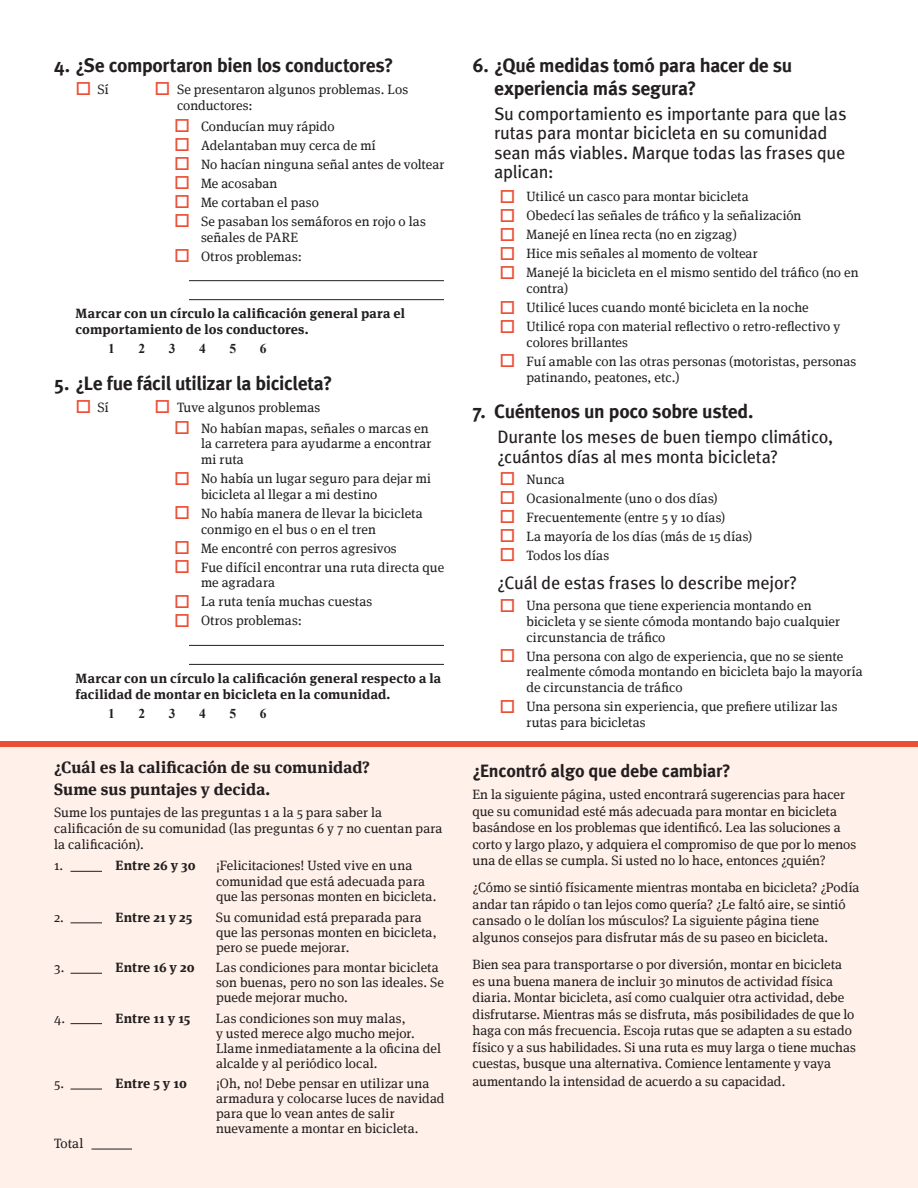
<style>
.page{position:relative;width:918px;height:1188px;background:#fff}
.page>*{position:absolute;margin:0;border:0;box-sizing:border-box;transform-origin:0 0}
.Question{font:700 19.5px/22.5px "Meta";letter-spacing:-.02em;color:#231f20}
.a{font:18px/19.5px "Meta";letter-spacing:-.015em;color:#231f20}
.bodyText{font:700 18px "Meta";letter-spacing:-.015em;color:#231f20}
.t1{font:700 16.5px "Meta Serif";letter-spacing:.005em;color:#231f20}
.bodyText-2{font:13.5px/16.5px "Meta Serif";letter-spacing:.005em;color:#231f20}
.checkbox_list{font:13.5px/15.8px "Meta Serif";letter-spacing:.01em;color:#231f20}
.Rating{font:700 13.5px/16px "Meta Serif";letter-spacing:.015em;color:#231f20}
.Yes_OR{font:13.5px/16.2px "Meta Serif";color:#231f20}
.Rating__s{font:700 13.5px "Times New Roman";color:#231f20}
.s1{color:#eb4f36}
</style>
<div class="page">
<div style="left:0;top:744px;width:918px;height:444px;background:#fff0e9"></div>
<div style="left:0;top:741px;width:918px;height:6px;background:#eb4f36"></div>
<hr style="left:189px;top:280px;width:255px;height:1px;background:#231f20">
<hr style="left:189px;top:299px;width:255px;height:1px;background:#231f20">
<hr style="left:189px;top:645px;width:255px;height:1px;background:#231f20">
<hr style="left:189px;top:664px;width:255px;height:1px;background:#231f20">
<hr style="left:70px;top:871px;width:32px;height:1px;background:#231f20">
<hr style="left:70px;top:923px;width:32px;height:1px;background:#231f20">
<hr style="left:70px;top:973px;width:32px;height:1px;background:#231f20">
<hr style="left:70px;top:1023px;width:32px;height:1px;background:#231f20">
<hr style="left:70px;top:1089px;width:32px;height:1px;background:#231f20">
<hr style="left:92px;top:1149px;width:40px;height:1px;background:#231f20">
<p class="Question" style="left:54px;top:54px;width:341px">4. ¿Se comportaron bien los conductores?</p>
<p class="Yes_OR" style="left:76px;top:81px;width:35px"><span class="s1">□</span> Sí</p>
<p class="Yes_OR" style="left:177px;top:81px;width:233px;text-indent:-22px"><span class="s1">□</span> Se presentaron algunos problemas. Los conductores:</p>
<p class="checkbox_list" style="left:201px;top:118px;width:135px">Conducían muy rápido</p>
<p class="checkbox_list" style="left:201px;top:137px;width:176px">Adelantaban muy cerca de mí</p>
<p class="checkbox_list" style="left:201px;top:156px;width:245px">No hacían ninguna señal antes de voltear</p>
<p class="checkbox_list" style="left:201px;top:175px;width:78px">Me acosaban</p>
<p class="checkbox_list" style="left:201px;top:194px;width:119px">Me cortaban el paso</p>
<p class="checkbox_list" style="left:201px;top:213px;width:226px">Se pasaban los semáforos en rojo o las señales de PARE</p>
<p class="checkbox_list" style="left:201px;top:248px;width:103px">Otros problemas:</p>
<p class="Rating" style="left:76px;top:305px;width:331px">Marcar con un círculo la calificación general para el comportamiento de los conductores.</p>
<p class="Rating__s" style="left:108px;top:340px;width:8px">1</p>
<p class="Rating__s" style="left:138px;top:340px;width:8px">2</p>
<p class="Rating__s" style="left:169px;top:340px;width:8px">3</p>
<p class="Rating__s" style="left:199px;top:340px;width:8px">4</p>
<p class="Rating__s" style="left:230px;top:340px;width:8px">5</p>
<p class="Rating__s" style="left:260px;top:340px;width:8px">6</p>
<p class="Question" style="left:54px;top:372px;width:280px">5. ¿Le fue fácil utilizar la bicicleta?</p>
<p class="Yes_OR" style="left:76px;top:399px;width:35px"><span class="s1">□</span> Sí</p>
<p class="Yes_OR" style="left:154px;top:399px;width:167px"><span class="s1">□</span> Tuve algunos problemas</p>
<p class="checkbox_list" style="left:201px;top:420px;width:232px">No habían mapas, señales o marcas en la carretera para ayudarme a encontrar mi ruta</p>
<p class="checkbox_list" style="left:201px;top:471px;width:232px">No había un lugar seguro para dejar mi bicicleta al llegar a mi destino</p>
<p class="checkbox_list" style="left:201px;top:505px;width:223px">No había manera de llevar la bicicleta conmigo en el bus o en el tren</p>
<p class="checkbox_list" style="left:201px;top:540px;width:197px">Me encontré con perros agresivos</p>
<p class="checkbox_list" style="left:201px;top:559px;width:245px">Fue difícil encontrar una ruta directa que me agradara</p>
<p class="checkbox_list" style="left:201px;top:594px;width:173px">La ruta tenía muchas cuestas</p>
<p class="checkbox_list" style="left:201px;top:613px;width:103px">Otros problemas:</p>
<p class="Rating" style="left:76px;top:670px;width:367px">Marcar con un círculo la calificación general respecto a la facilidad de montar en bicicleta en la comunidad.</p>
<p class="Rating__s" style="left:108px;top:704px;width:8px">1</p>
<p class="Rating__s" style="left:138px;top:704px;width:8px">2</p>
<p class="Rating__s" style="left:169px;top:704px;width:8px">3</p>
<p class="Rating__s" style="left:199px;top:704px;width:8px">4</p>
<p class="Rating__s" style="left:230px;top:704px;width:8px">5</p>
<p class="Rating__s" style="left:260px;top:704px;width:8px">6</p>
<p class="t1" style="left:54px;top:758px;width:317px">¿Cuál es la calificación de su comunidad?</p>
<p class="t1" style="left:54px;top:779px;width:218px">Sume sus puntajes y decida.</p>
<p class="bodyText-2" style="left:54px;top:804px;width:390px;line-height:16px">Sume los puntajes de las preguntas 1 a la 5 para saber la calificación de su comunidad (las preguntas 6 y 7 no cuentan para la calificación).</p>
<p class="bodyText-2" style="left:54px;top:857px;width:11px">1.</p>
<p class="Rating" style="left:116px;top:857px;width:82px">Entre 26 y 30</p>
<p class="bodyText-2" style="left:216px;top:858px;width:222px;line-height:15.6px">¡Felicitaciones! Usted vive en una comunidad que está adecuada para que las personas monten en bicicleta.</p>
<p class="bodyText-2" style="left:54px;top:909px;width:11px">2.</p>
<p class="Rating" style="left:116px;top:909px;width:78px">Entre 21 y 25</p>
<p class="bodyText-2" style="left:216px;top:910px;width:222px;line-height:15px">Su comunidad está preparada para que las personas monten en bicicleta, pero se puede mejorar.</p>
<p class="bodyText-2" style="left:54px;top:959px;width:12px">3.</p>
<p class="Rating" style="left:116px;top:959px;width:81px">Entre 16 y 20</p>
<p class="bodyText-2" style="left:216px;top:960px;width:230px;line-height:15px">Las condiciones para montar bicicleta son buenas, pero no son las ideales. Se puede mejorar mucho.</p>
<p class="bodyText-2" style="left:54px;top:1010px;width:13px">4.</p>
<p class="Rating" style="left:116px;top:1010px;width:76px">Entre 11 y 15</p>
<p class="bodyText-2" style="left:216px;top:1010px;width:226px;line-height:15px">Las condiciones son muy malas,<br>y usted merece algo mucho mejor.<br>Llame inmediatamente a la oficina del alcalde y al periódico local.</p>
<p class="bodyText-2" style="left:54px;top:1075px;width:12px">5.</p>
<p class="Rating" style="left:116px;top:1075px;width:73px">Entre 5 y 10</p>
<p class="bodyText-2" style="left:216px;top:1076px;width:230px;line-height:15px">¡Oh, no! Debe pensar en utilizar una armadura y colocarse luces de navidad para que lo vean antes de salir nuevamente a montar en bicicleta.</p>
<p class="bodyText-2" style="left:54px;top:1135px;width:31px">Total</p>
<p class="Question" style="left:494px;top:54px;width:300px;text-indent:-22px">6. ¿Qué medidas tomó para hacer de su experiencia más segura?</p>
<p class="a" style="left:494px;top:103px;width:354px">Su comportamiento es importante para que las rutas para montar bicicleta en su comunidad sean más viables. Marque todas las frases que aplican:</p>
<p class="checkbox_list" style="left:526px;top:189px;width:224px">Utilicé un casco para montar bicicleta</p>
<p class="checkbox_list" style="left:526px;top:208px;width:277px">Obedecí las señales de tráfico y la señalización</p>
<p class="checkbox_list" style="left:526px;top:227px;width:212px">Manejé en línea recta (no en zigzag)</p>
<p class="checkbox_list" style="left:526px;top:246px;width:233px">Hice mis señales al momento de voltear</p>
<p class="checkbox_list" style="left:526px;top:265px;width:334px">Manejé la bicicleta en el mismo sentido del tráfico (no en contra)</p>
<p class="checkbox_list" style="left:526px;top:299px;width:284px">Utilicé luces cuando monté bicicleta en la noche</p>
<p class="checkbox_list" style="left:526px;top:318px;width:315px">Utilicé ropa con material reflectivo o retro-reflectivo y colores brillantes</p>
<p class="checkbox_list" style="left:526px;top:353px;width:331px">Fuí amable con las otras personas (motoristas, personas patinando, peatones, etc.)</p>
<p class="Question" style="left:472px;top:400px;width:282px">7. Cuéntenos un poco sobre usted.</p>
<p class="a" style="left:497px;top:427px;width:338px">Durante los meses de buen tiempo climático, ¿cuántos días al mes monta bicicleta?</p>
<p class="checkbox_list" style="left:526px;top:471px;width:40px">Nunca</p>
<p class="checkbox_list" style="left:526px;top:490px;width:193px">Ocasionalmente (uno o dos días)</p>
<p class="checkbox_list" style="left:526px;top:509px;width:200px">Frecuentemente (entre 5 y 10 días)</p>
<p class="checkbox_list" style="left:526px;top:528px;width:227px">La mayoría de los días (más de 15 días)</p>
<p class="checkbox_list" style="left:526px;top:547px;width:84px">Todos los días</p>
<p class="a" style="left:497px;top:573px;width:301px">¿Cuál de estas frases lo describe mejor?</p>
<p class="checkbox_list" style="left:526px;top:598px;width:315px">Una persona que tiene experiencia montando en bicicleta y se siente cómoda montando bajo cualquier circunstancia de tráfico</p>
<p class="checkbox_list" style="left:526px;top:648px;width:338px">Una persona con algo de experiencia, que no se siente realmente cómoda montando en bicicleta bajo la mayoría de circunstancia de tráfico</p>
<p class="checkbox_list" style="left:526px;top:699px;width:313px">Una persona sin experiencia, que prefiere utilizar las rutas para bicicletas</p>
<p class="bodyText" style="left:472px;top:760px;width:260px">¿Encontró algo que debe cambiar?</p>
<p class="bodyText-2" style="left:472px;top:786px;width:385px">En la siguiente página, usted encontrará sugerencias para hacer que su comunidad esté más adecuada para montar en bicicleta basándose en los problemas que identificó. Lea las soluciones a corto y largo plazo, y adquiera el compromiso de que por lo menos una de ellas se cumpla. Si usted no lo hace, entonces ¿quién?</p>
<p class="bodyText-2" style="left:472px;top:879px;width:389px">¿Cómo se sintió físicamente mientras montaba en bicicleta? ¿Podía andar tan rápido o tan lejos como quería? ¿Le faltó aire, se sintió cansado o le dolían los músculos? La siguiente página tiene algunos consejos para disfrutar más de su paseo en bicicleta.</p>
<p class="bodyText-2" style="left:472px;top:956px;width:385px">Bien sea para transportarse o por diversión, montar en bicicleta es una buena manera de incluir 30 minutos de actividad física diaria. Montar bicicleta, así como cualquier otra actividad, debe disfrutarse. Mientras más se disfruta, más posibilidades de que lo haga con más frecuencia. Escoja rutas que se adapten a su estado físico y a sus habilidades. Si una ruta es muy larga o tiene muchas cuestas, busque una alternativa. Comience lentamente y vaya</p>
<p class="bodyText-2" style="left:472px;top:1073px;width:314px">aumentando la intensidad de acuerdo a su capacidad.</p>
</div>
